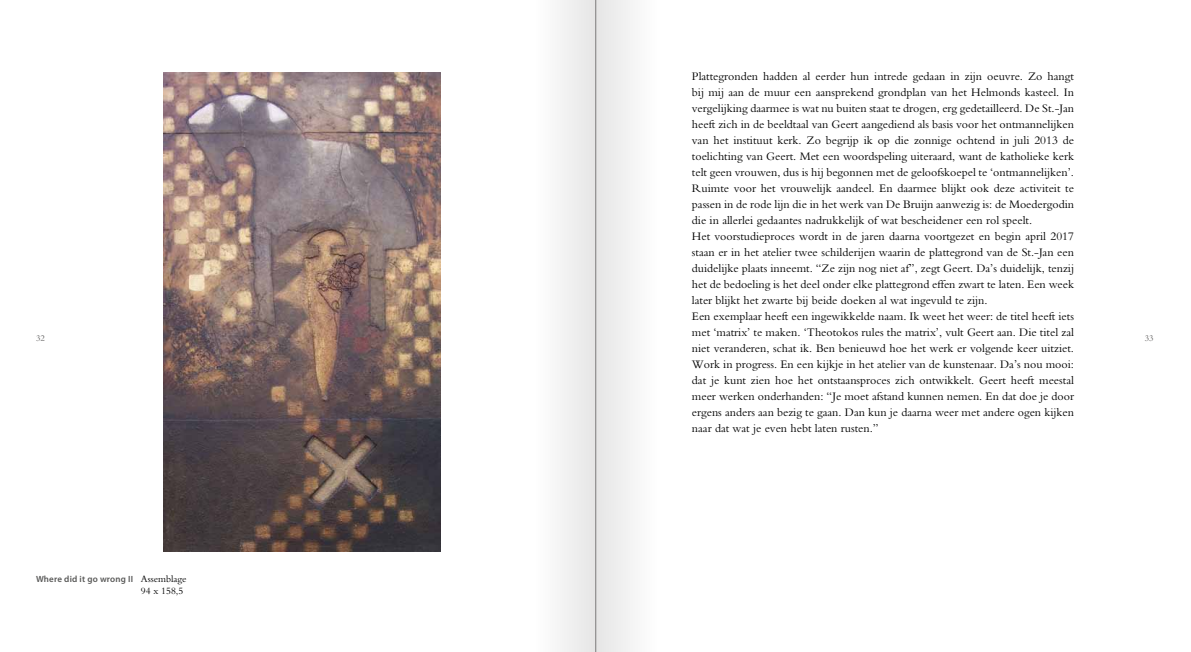
<style>
.page{position:relative;width:1191px;height:652px;background:#fff}
.page>*{position:absolute;margin:0;border:0;box-sizing:border-box;transform-origin:0 0}
.t1{font:12px/16px "Bembo Std";color:#000}
.t2{font:10px "Bembo Std";color:#000}
.t3{font:600 9px "Myriad Pro";letter-spacing:.02em;color:#575756}
.t4{font:9px "Bembo Std";color:#646363}
.s1{font-family:"Bembo Std";font-weight:400;font-size:10px;color:#000}
</style>
<div class="page">
<div style="left:596px;top:0;width:61px;height:652px;background:#f2f2f2"></div>
<div style="left:534px;top:0;width:61px;height:652px;background:#f2f2f2"></div>
<hr style="left:595px;top:0;width:1px;height:652px;background:#7c7b7b">
<img style="left:163px;top:72px;width:277px;height:479px">
<p class="t1" style="left:692px;top:68px;width:384px">Plattegronden hadden al eerder hun intrede gedaan in zijn oeuvre. Zo hangt bij mij aan de muur een aansprekend grondplan van het Helmonds kasteel. In vergelijking daarmee is wat nu buiten staat te drogen, erg gedetailleerd. De St.-Jan heeft zich in de beeldtaal van Geert aangediend als basis voor het ontmannelijken van het instituut kerk. Zo begrijp ik op die zonnige ochtend in juli 2013 de toelichting van Geert. Met een woordspeling uiteraard, want de katholieke kerk telt geen vrouwen, dus is hij begonnen met de geloofskoepel te ‘ontmannelijken’.<br>Ruimte voor het vrouwelijk aandeel. En daarmee blijkt ook deze activiteit te passen in de rode lijn die in het werk van De Bruijn aanwezig is: de Moedergodin die in allerlei gedaantes nadrukkelijk of wat bescheidener een rol speelt.<br>Het voorstudieproces wordt in de jaren daarna voortgezet en begin april 2017 staan er in het atelier twee schilderijen waarin de plattegrond van de St.-Jan een duidelijke plaats inneemt. “Ze zijn nog niet af”, zegt Geert. Da’s duidelijk, tenzij het de bedoeling is het deel onder elke plattegrond effen zwart te laten. Een week later blijkt het zwarte bij beide doeken al wat ingevuld te zijn.<br>Een exemplaar heeft een ingewikkelde naam. Ik weet het weer: de titel heeft iets met ‘matrix’ te maken. ‘Theotokos rules the matrix’, vult Geert aan. Die titel zal niet veranderen, schat ik. Ben benieuwd hoe het werk er volgende keer uitziet.<br>Work in progress. En een kijkje in het atelier van de kunstenaar. Da’s nou mooi: dat je kunt zien hoe het ontstaansproces zich ontwikkelt. Geert heeft meestal meer werken onderhanden: “Je moet afstand kunnen nemen. En dat doe je door ergens anders aan bezig te gaan. Dan kun je daarna weer met andere ogen kijken naar dat wat je even hebt laten rusten.”</p>
<p class="t4" style="left:36px;top:332px;width:10px">32</p>
<p class="t4" style="left:1144px;top:332px;width:10px">33</p>
<p class="t3" style="left:36px;top:573px;width:152px">Where did it go wrong II <span class="s1">Assemblage</span></p>
<p class="t2" style="left:141px;top:585px;width:44px">94 x 158,5</p>
</div>
